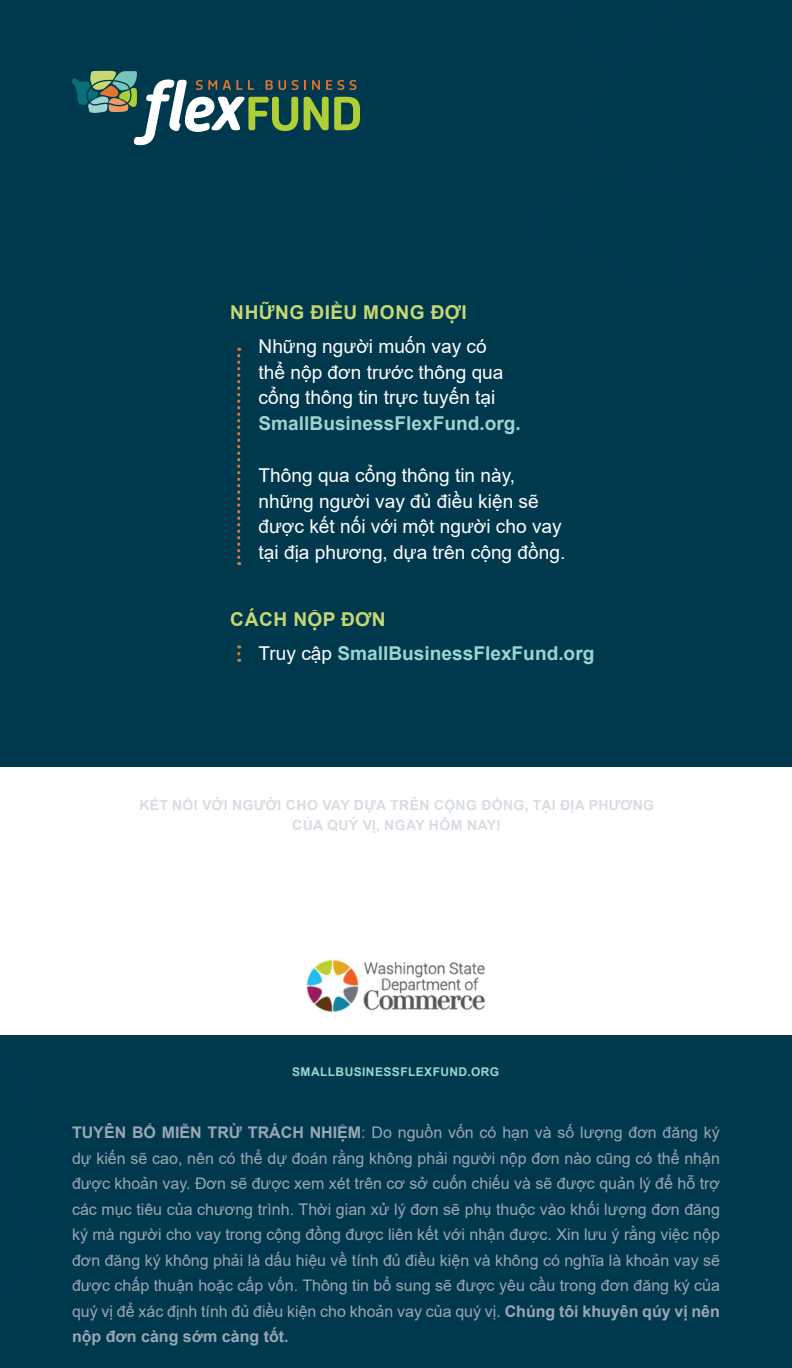
<style>
.page{position:relative;width:792px;height:1368px;background:#00384e}
.page>*{position:absolute;margin:0;border:0;box-sizing:border-box;transform-origin:0 0}
.t1{font:19.2px/25.4px "Arial";color:#fff}
.t2{font:700 19.2px/34.4px "Arial";color:#9fd4ce}
.t3{font:700 19.2px "Arial";letter-spacing:.025em;color:#c7d872}
.t4{font:16px/25.4px "Arial";color:#9ba6b4;text-align:justify}
.t5{font:700 14px/20px "Arial";letter-spacing:.02em;color:#d8dde3;text-align:center}
.t6{font:700 12px "Arial";letter-spacing:.035em;color:#9fd4ce}
.s1{color:#c7d872}
.s2{font-weight:400;color:#fff}
.s3{font-weight:700}
</style>
<div class="page">
<svg style="left:237px;top:348px;width:3px;height:217px"></svg>
<svg style="left:237px;top:645px;width:3px;height:17px"></svg>
<svg style="left:72px;top:71px;width:288px;height:74px"></svg>
<div style="left:0;top:767px;width:792px;height:267px;background:#fff"></div>
<img style="left:307px;top:959px;width:178px;height:53px">
<p class="t3" style="left:230px;top:299px;width:238px">NHỮNG ĐIỀU MONG ĐỢI</p>
<p class="t1" style="left:259px;top:334px;width:246px">Những người muốn vay có thể nộp đơn trước thông qua cổng thông tin trực tuyến tại</p>
<p class="t2" style="left:259px;top:406px;width:264px">SmallBusinessFlexFund.org.</p>
<p class="t1" style="left:259px;top:463px;width:308px">Thông qua cổng thông tin này, những người vay đủ điều kiện sẽ được kết nối với một người cho vay tại địa phương, dựa trên cộng đồng.</p>
<p class="t2" style="left:259px;top:602px;width:337px;text-indent:-28px"><span class="s1">CÁCH NỘP ĐƠN<br></span><span class="s2">Truy cập</span> SmallBusinessFlexFund.org</p>
<p class="t5" style="left:139px;top:795px;width:516px">KẾT NỐI VỚI NGƯỜI CHO VAY DỰA TRÊN CỘNG ĐỒNG, TẠI ĐỊA PHƯƠNG<br>CỦA QUÝ VỊ, NGAY HÔM NAY!</p>
<p class="t6" style="left:292px;top:1063px;width:209px">SMALLBUSINESSFLEXFUND.ORG</p>
<p class="t4" style="left:72px;top:1120px;width:650px"><span class="s3">TUYÊN BỐ MIỄN TRỪ TRÁCH NHIỆM</span>: Do nguồn vốn có hạn và số lượng đơn đăng ký dự kiến sẽ cao, nên có thể dự đoán rằng không phải người nộp đơn nào cũng có thể nhận được khoản vay. Đơn sẽ được xem xét trên cơ sở cuốn chiếu và sẽ được quản lý để hỗ trợ các mục tiêu của chương trình. Thời gian xử lý đơn sẽ phụ thuộc vào khối lượng đơn đăng ký mà người cho vay trong cộng đồng được liên kết với nhận được. Xin lưu ý rằng việc nộp đơn đăng ký không phải là dấu hiệu về tính đủ điều kiện và không có nghĩa là khoản vay sẽ được chấp thuận hoặc cấp vốn. Thông tin bổ sung sẽ được yêu cầu trong đơn đăng ký của quý vị để xác định tính đủ điều kiện cho khoản vay của quý vị. <span class="s3">Chúng tôi khuyên qúy vị nên nộp đơn càng sớm càng tốt.</span></p>
</div>
